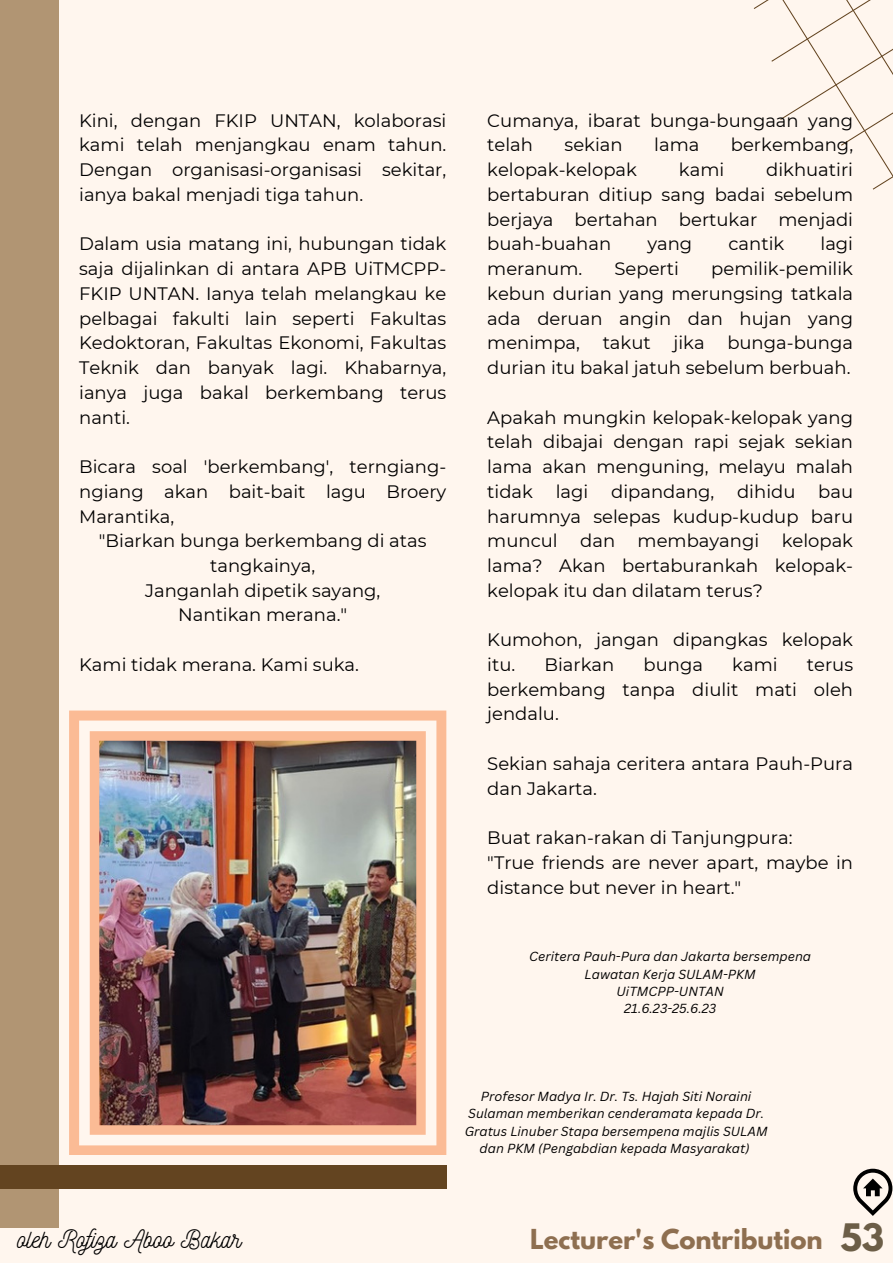
<style>
.page{position:relative;width:893px;height:1264px;background:#fff}
.page>*{position:absolute;margin:0;border:0;box-sizing:border-box;transform-origin:0 0}
.t1{font:700 33.6px "League Spartan";color:#6c5e47}
.t2{font:25.5px "Nickainley";color:#000}
.t3{font:700 24.45px "League Spartan";color:#8e6f50}
.t4{font:18px/24.8px "Montserrat";color:#000;text-align:justify}
.t5{font:italic 12.75px/17.2px "Canva Sans";color:#000;text-align:center}
</style>
<div class="page">
<div style="left:0;top:0;width:892px;height:1262px;background:#fff6ee"></div>
<div style="left:0;top:0;width:59px;height:1228px;background:#b19573"></div>
<svg style="left:753px;top:0;width:139px;height:190px"></svg>
<div style="left:0;top:1164px;width:446px;height:24px;background:#634420"></div>
<img style="left:69px;top:710px;width:377px;height:445px">
<svg style="left:853px;top:1168px;width:39px;height:47px"></svg>
<p class="t4" style="left:79px;top:108px;width:368px">Kini, dengan FKIP UNTAN, kolaborasi kami telah menjangkau enam tahun.<br>Dengan organisasi-organisasi sekitar, ianya bakal menjadi tiga tahun.</p>
<p class="t4" style="left:79px;top:231px;width:368px">Dalam usia matang ini, hubungan tidak saja dijalinkan di antara APB UiTMCPP-FKIP UNTAN. Ianya telah melangkau ke pelbagai fakulti lain seperti Fakultas Kedoktoran, Fakultas Ekonomi, Fakultas Teknik dan banyak lagi. Khabarnya, ianya juga bakal berkembang terus nanti.</p>
<p class="t4" style="left:79px;top:454px;width:368px">Bicara soal 'berkembang', terngiang&shy;ngiang akan bait-bait lagu Broery Marantika,</p>
<p class="t4" style="left:99px;top:528px;width:329px;text-align:center">"Biarkan bunga berkembang di atas tangkainya,</p>
<p class="t4" style="left:145px;top:578px;width:237px">Janganlah dipetik sayang,</p>
<p class="t4" style="left:178px;top:602px;width:170px">Nantikan merana."</p>
<p class="t4" style="left:79px;top:652px;width:281px">Kami tidak merana. Kami suka.</p>
<p class="t4" style="left:487px;top:108px;width:367px">Cumanya, ibarat bunga-bungaan yang telah</p>
<p class="t4" style="left:564px;top:132px;width:60px">sekian</p>
<p class="t4" style="left:654px;top:132px;width:47px">lama</p>
<p class="t4" style="left:730px;top:132px;width:124px">berkembang,</p>
<p class="t4" style="left:487px;top:157px;width:151px">kelopak-kelopak</p>
<p class="t4" style="left:679px;top:157px;width:47px">kami</p>
<p class="t4" style="left:487px;top:157px;width:367px;text-indent:279px">dikhuatiri bertaburan ditiup sang badai sebelum berjaya bertahan bertukar menjadi buah-buahan</p>
<p class="t4" style="left:647px;top:231px;width:46px">yang</p>
<p class="t4" style="left:728px;top:231px;width:57px">cantik</p>
<p class="t4" style="left:820px;top:231px;width:34px">lagi</p>
<p class="t4" style="left:487px;top:256px;width:367px;text-indent:224px">pemilik-pemilik kebun durian yang merungsing tatkala ada deruan angin dan hujan yang menimpa,</p>
<p class="t4" style="left:487px;top:256px;width:96px">meranum.</p>
<p class="t4" style="left:614px;top:256px;width:66px">Seperti</p>
<p class="t4" style="left:602px;top:330px;width:50px">takut</p>
<p class="t4" style="left:673px;top:330px;width:33px">jika</p>
<p class="t4" style="left:487px;top:330px;width:367px;text-align:right">bunga-bunga<br>durian itu bakal jatuh sebelum berbuah.</p>
<p class="t4" style="left:487px;top:405px;width:367px">Apakah mungkin kelopak-kelopak yang telah dibajai dengan rapi sejak sekian lama akan menguning, melayu malah tidak</p>
<p class="t4" style="left:487px;top:479px;width:367px;text-indent:331px">bau harumnya selepas kudup-kudup baru muncul dan membayangi kelopak lama? Akan bertaburankah kelopak&shy;kelopak itu dan dilatam terus?</p>
<p class="t4" style="left:487px;top:627px;width:367px">Kumohon, jangan dipangkas kelopak itu.</p>
<p class="t4" style="left:555px;top:479px;width:34px">lagi</p>
<p class="t4" style="left:611px;top:479px;width:105px">dipandang,</p>
<p class="t4" style="left:737px;top:479px;width:60px">dihidu</p>
<p class="t4" style="left:544px;top:652px;width:71px">Biarkan</p>
<p class="t4" style="left:643px;top:652px;width:61px">bunga</p>
<p class="t4" style="left:732px;top:652px;width:47px">kami</p>
<p class="t4" style="left:487px;top:652px;width:367px;text-indent:319px">terus berkembang tanpa diulit mati oleh jendalu.</p>
<p class="t4" style="left:487px;top:751px;width:367px">Sekian sahaja ceritera antara Pauh-Pura dan Jakarta.</p>
<p class="t4" style="left:487px;top:825px;width:307px">Buat rakan-rakan di Tanjungpura:</p>
<p class="t4" style="left:487px;top:850px;width:367px">"True friends are never apart, maybe in distance but never in heart."</p>
<p class="t5" style="left:529px;top:947px;width:283px">Ceritera Pauh-Pura dan Jakarta bersempena</p>
<p class="t5" style="left:584px;top:965px;width:173px">Lawatan Kerja SULAM-PKM</p>
<p class="t5" style="left:616px;top:982px;width:109px">UiTMCPP-UNTAN</p>
<p class="t5" style="left:624px;top:999px;width:94px">21.6.23-25.6.23</p>
<p class="t5" style="left:464px;top:1087px;width:304px">Profesor Madya Ir. Dr. Ts. Hajah Siti Noraini Sulaman memberikan cenderamata kepada Dr.<br>Gratus Linuber Stapa bersempena majlis SULAM dan PKM (Pengabdian kepada Masyarakat)</p>
<p class="t2" style="left:17px;top:1222px;width:226px">oleh Rofiza Aboo Bakar</p>
<p class="t3" style="left:530px;top:1227px;width:294px">Lecturer's Contribution</p>
<p class="t1" style="left:840px;top:1220px;width:45px">53</p>
</div>
